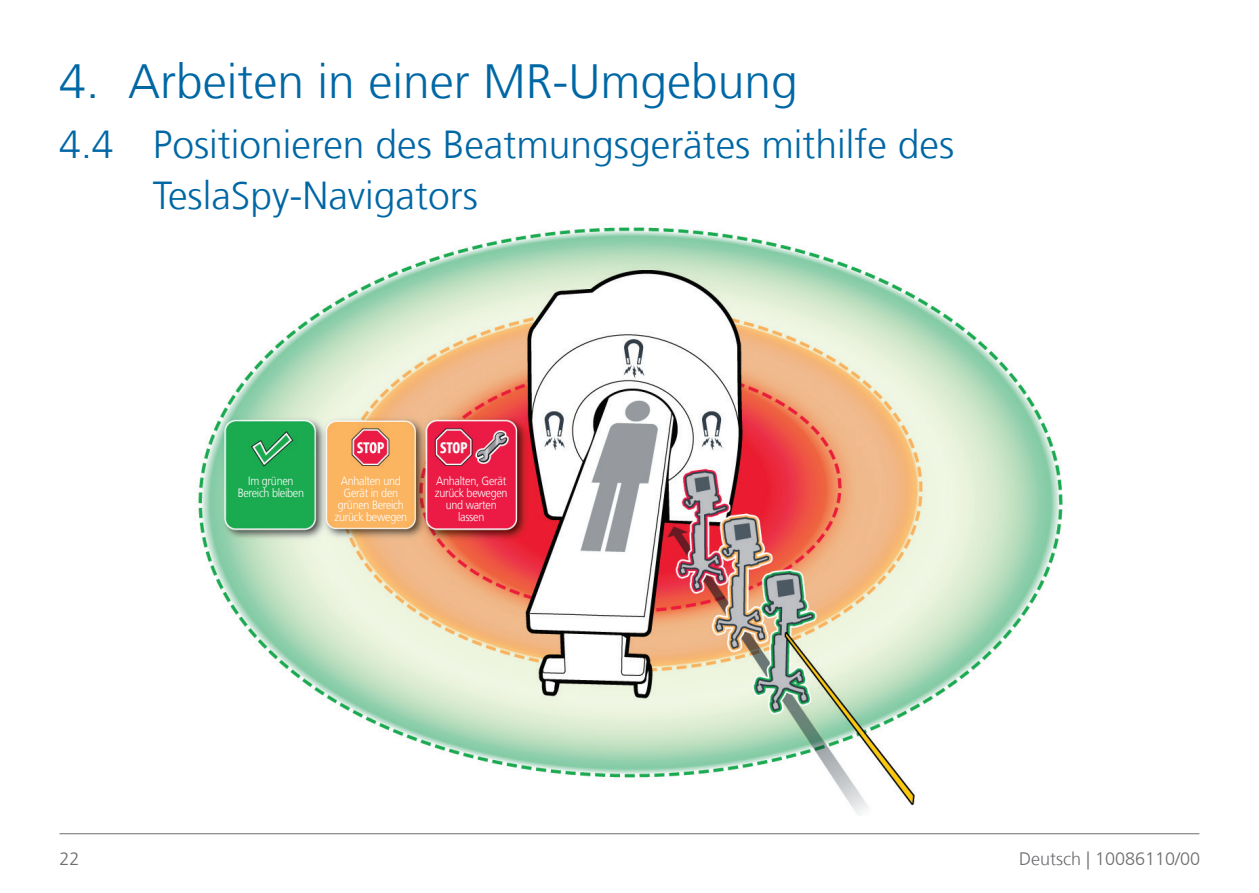
<style>
.page{position:relative;width:1259px;height:893px;background:#fff}
.page>*{position:absolute;margin:0;border:0;box-sizing:border-box;transform-origin:0 0}
.Headline_index{font:300 48px "Frutiger LT Com";color:#0067a5}
.HeadlineLv2{font:300 39px/51px "Frutiger LT Com";color:#0067a5}
.t1{font:300 18px "Frutiger LT Com";color:#6c6d70}
.Running_Text_5_Ctr{font:300 12px/12px "Frutiger LT Com";letter-spacing:-.025em;color:#fff;text-align:center;scale:.9 1}
</style>
<div class="page">
<hr style="left:60px;top:833px;width:1139px;height:1px;background:#6c6d70">
<img style="left:198px;top:225px;width:866px;height:590px">
<p class="Headline_index" style="left:59px;top:54px;width:740px">4. Arbeiten in einer MR-Umgebung</p>
<p class="HeadlineLv2" style="left:153px;top:119px;width:803px;text-indent:-94px">4.4 Positionieren des Beatmungsgerätes mithilfe des<br>TeslaSpy-Navigators</p>
<p class="Running_Text_5_Ctr" style="left:238px;top:475px;width:75px">Im grünen<br>Bereich bleiben</p>
<p class="Running_Text_5_Ctr" style="left:334px;top:475px;width:82px">Anhalten und<br>Gerät in den grünen Bereich zurück bewegen</p>
<p class="Running_Text_5_Ctr" style="left:435px;top:475px;width:82px">Anhalten, Gerät zurück bewegen und warten lassen</p>
<h3 class="t1" style="left:60px;top:848px;width:22px">22</h3>
<h3 class="t1" style="left:1019px;top:848px;width:183px">Deutsch | 10086110/00</h3>
</div>
